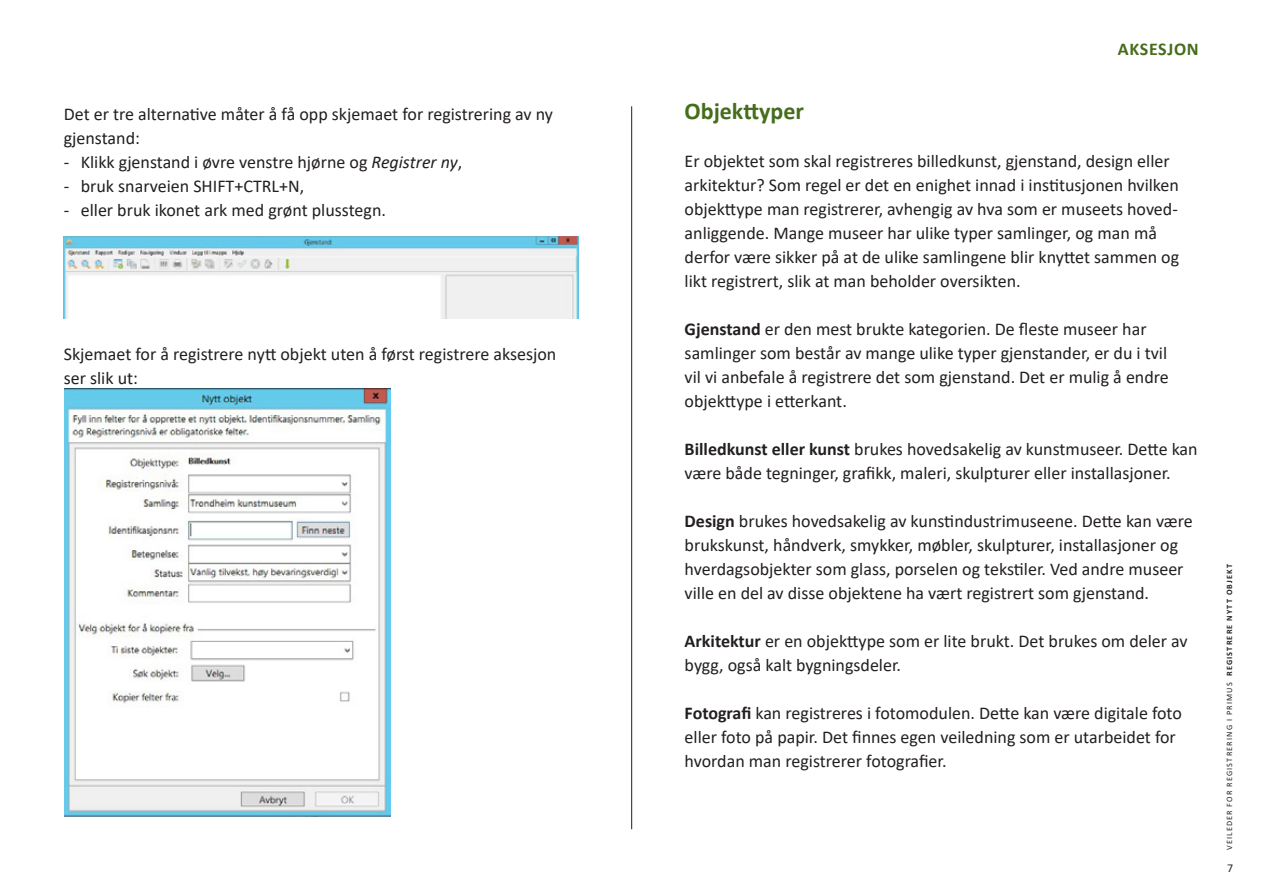
<style>
.page{position:relative;width:1263px;height:893px;background:#fff}
.page>*{position:absolute;margin:0;border:0;box-sizing:border-box;transform-origin:0 0}
.lite_avsnitt{font:700 24px "Calibri";color:#456d1c}
.brødtekst{font:18px/24px "Calibri";color:#231f20}
.avsnitt{font:700 18px "Calibri";letter-spacing:.04em;color:#456d1c}
.t1{font:12px "Calibri";color:#231f20}
.t2{font:8.25px "Calibri";letter-spacing:.14em;color:#231f20}
.s1{font-style:italic}
.s2{font-weight:700}
</style>
<div class="page">
<hr style="left:631px;top:106px;width:1px;height:723px;background:#231f20">
<img style="left:64px;top:237px;width:514px;height:82px">
<img style="left:64px;top:388px;width:327px;height:428px">
<p class="brødtekst" style="left:64px;top:101px;width:491px">Det er tre alternative måter å få opp skjemaet for registrering av ny gjenstand:</p>
<p class="brødtekst" style="left:64px;top:149px;width:400px">- Klikk gjenstand i øvre venstre hjørne og <span class="s1">Registrer ny</span>,</p>
<p class="brødtekst" style="left:64px;top:173px;width:242px">- bruk snarveien SHIFT+CTRL+N,</p>
<p class="brødtekst" style="left:64px;top:197px;width:324px">- eller bruk ikonet ark med grønt plusstegn.</p>
<p class="brødtekst" style="left:64px;top:341px;width:494px">Skjemaet for å registrere nytt objekt uten å først registrere aksesjon ser slik ut:</p>
<p class="avsnitt" style="left:1118px;top:36px;width:83px">AKSESJON</p>
<p class="lite_avsnitt" style="left:685px;top:94px;width:121px">Objekttyper</p>
<p class="brødtekst" style="left:685px;top:149px;width:496px">Er objektet som skal registreres billedkunst, gjenstand, design eller arkitektur? Som regel er det en enighet innad i institusjonen hvilken objekttype man registrerer, avhengig av hva som er museets hoved&shy;anliggende. Mange museer har ulike typer samlinger, og man må derfor være sikker på at de ulike samlingene blir knyttet sammen og likt registrert, slik at man beholder oversikten.</p>
<p class="brødtekst" style="left:685px;top:317px;width:486px"><span class="s2">Gjenstand</span> er den mest brukte kategorien. De fleste museer har samlinger som består av mange ulike typer gjenstander, er du i tvil vil vi anbefale å registrere det som gjenstand. Det er mulig å endre objekttype i etterkant.</p>
<p class="brødtekst" style="left:685px;top:437px;width:514px"><span class="s2">Billedkunst eller kunst</span> brukes hovedsakelig av kunstmuseer. Dette kan være både tegninger, grafikk, maleri, skulpturer eller installasjoner.</p>
<p class="brødtekst" style="left:685px;top:509px;width:510px"><span class="s2">Design</span> brukes hovedsakelig av kunstindustrimuseene. Dette kan være brukskunst, håndverk, smykker, møbler, skulpturer, installasjoner og hverdagsobjekter som glass, porselen og tekstiler. Ved andre museer ville en del av disse objektene ha vært registrert som gjenstand.</p>
<p class="brødtekst" style="left:685px;top:629px;width:504px"><span class="s2">Arkitektur</span> er en objekttype som er lite brukt. Det brukes om deler av bygg, også kalt bygningsdeler.</p>
<p class="brødtekst" style="left:685px;top:701px;width:499px"><span class="s2">Fotografi</span> kan registreres i fotomodulen. Dette kan være digitale foto eller foto på papir. Det finnes egen veiledning som er utarbeidet for hvordan man registrerer fotografier.</p>
<p class="t2" style="left:1223px;top:850px;width:288px;rotate:-90deg">VEILEDER FOR REGISTRERING I PRIMUS <span class="s2">REGISTRERE NYTT OBJEKT</span></p>
<p class="t1" style="left:1227px;top:860px;width:8px">7</p>
</div>
